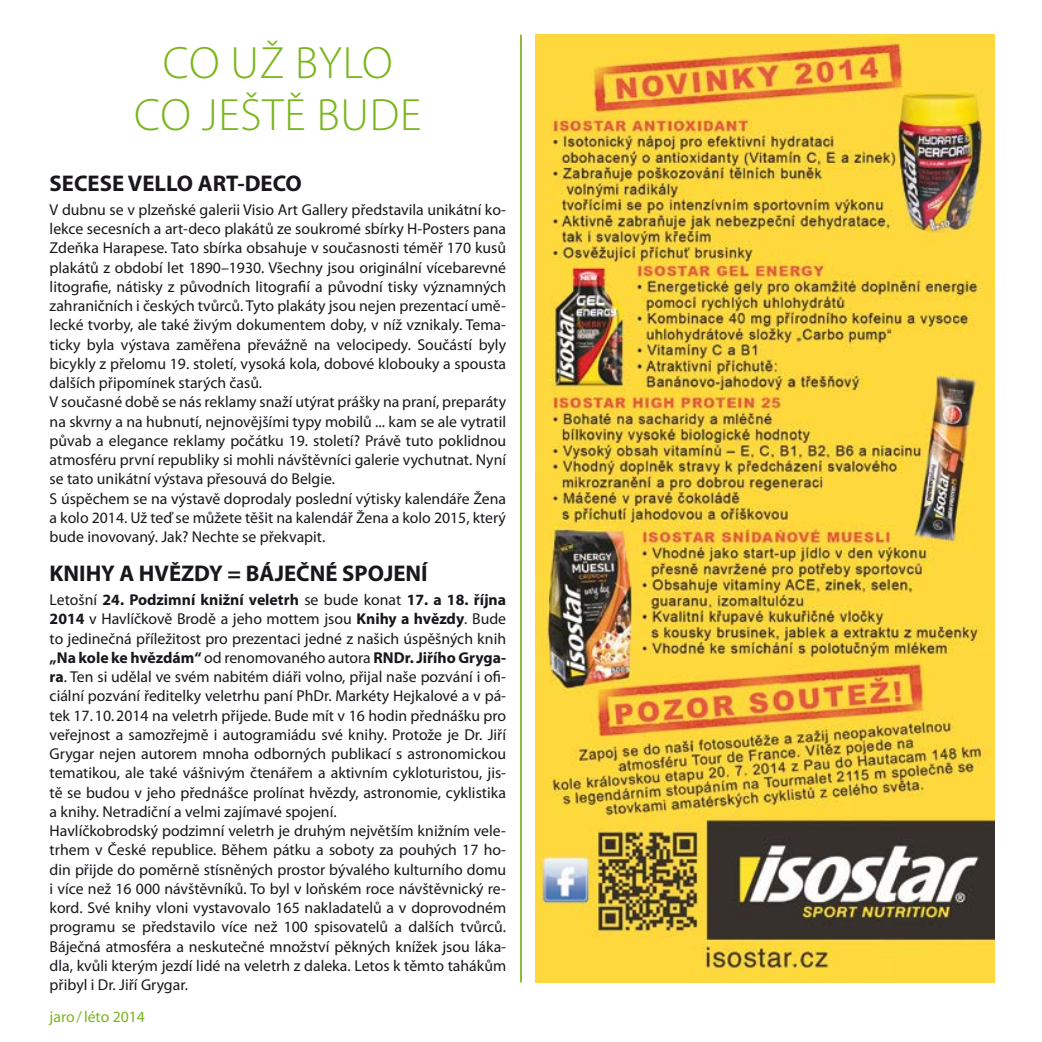
<style>
.page{position:relative;width:1042px;height:1042px;background:#fff}
.page>*{position:absolute;margin:0;border:0;box-sizing:border-box;transform-origin:0 0}
.t1{font:300 45.5px/52.5px "Myriad Pro";letter-spacing:.02em;color:#7ab51d;text-align:center}
.t2{font:700 22.75px "Myriad Pro";color:#1a171c}
.t3{font:15.75px/19.2px "Myriad Pro";color:#1a171c}
.t4{font:15.75px "Myriad Pro";color:#7ab51d}
.s1{font-weight:700}
</style>
<div class="page">
<img style="left:536px;top:35px;width:459px;height:947px">
<hr style="left:520px;top:35px;width:2px;height:947px;background:#7ab51d">
<h1 class="t1" style="left:134px;top:36px;width:289px">CO UŽ BYLO<br>CO JEŠTĚ BUDE</h1>
<h2 class="t2" style="left:50px;top:170px;width:254px">SECESE VELLO ART-DECO</h2>
<p class="t3" style="left:50px;top:200px;width:458px">V dubnu se v plzeňské galerii Visio Art Gallery představila unikátní ko&shy;lekce secesních a art-deco plakátů ze soukromé sbírky H-Posters pana Zdeňka Harapese. Tato sbírka obsahuje v současnosti téměř 170 kusů plakátů z období let 1890–1930. Všechny jsou originální vícebarevné litografie, nátisky z původních litografií a původní tisky významných zahraničních i českých tvůrců. Tyto plakáty jsou nejen prezentací umě&shy;lecké tvorby, ale také živým dokumentem doby, v níž vznikaly. Tema&shy;ticky byla výstava zaměřena převážně na velocipedy. Součástí byly bicykly z přelomu 19. století, vysoká kola, dobové klobouky a spousta dalších připomínek starých časů.<br>V současné době se nás reklamy snaží utýrat prášky na praní, preparáty na skvrny a na hubnutí, nejnovějšími typy mobilů ... kam se ale vytratil půvab a elegance reklamy počátku 19. století? Právě tuto poklidnou atmosféru první republiky si mohli návštěvníci galerie vychutnat. Nyní se tato unikátní výstava přesouvá do Belgie.<br>S úspěchem se na výstavě doprodaly poslední výtisky kalendáře Žena a kolo 2014. Už teď se můžete těšit na kalendář Žena a kolo 2015, který bude inovovaný. Jak? Nechte se překvapit.</p>
<h2 class="t2" style="left:50px;top:560px;width:380px">KNIHY A HVĚZDY = BÁJEČNÉ SPOJENÍ</h2>
<p class="t3" style="left:50px;top:590px;width:458px">Letošní <span class="s1">24. Podzimní knižní veletrh</span> se bude konat <span class="s1">17. a 18. října 2014</span> v Havlíčkově Brodě a jeho mottem jsou <span class="s1">Knihy a hvězdy</span>. Bude to jedinečná příležitost pro prezentaci jedné z našich úspěšných knih <span class="s1">„Na kole ke hvězdám“</span> od renomovaného autora <span class="s1">RNDr. Jiřího Gryga&shy;ra</span>. Ten si udělal ve svém nabitém diáři volno, přijal naše pozvání i ofi&shy;ciální pozvání ředitelky veletrhu paní PhDr. Markéty Hejkalové a v pá&shy;tek 17.10.2014 na veletrh přijede. Bude mít v 16 hodin přednášku pro veřejnost a samozřejmě i autogramiádu své knihy. Protože je Dr. Jiří Grygar nejen autorem mnoha odborných publikací s astronomickou tematikou, ale také vášnivým čtenářem a aktivním cykloturistou, jis&shy;tě se budou v jeho přednášce prolínat hvězdy, astronomie, cyklistika a knihy. Netradiční a velmi zajímavé spojení.<br>Havlíčkobrodský podzimní veletrh je druhým největším knižním vele&shy;trhem v České republice. Během pátku a soboty za pouhých 17 ho&shy;din přijde do poměrně stísněných prostor bývalého kulturního domu i více než 16 000 návštěvníků. To byl v loňském roce návštěvnický re&shy;kord. Své knihy vloni vystavovalo 165 nakladatelů a v doprovodném programu se představilo více než 100 spisovatelů a dalších tvůrců.<br>Báječná atmosféra a neskutečné množství pěkných knížek jsou láka&shy;dla, kvůli kterým jezdí lidé na veletrh z daleka. Letos k těmto tahákům přibyl i Dr. Jiří Grygar.</p>
<p class="t4" style="left:50px;top:1008px;width:97px">jaro/léto 2014</p>
</div>
